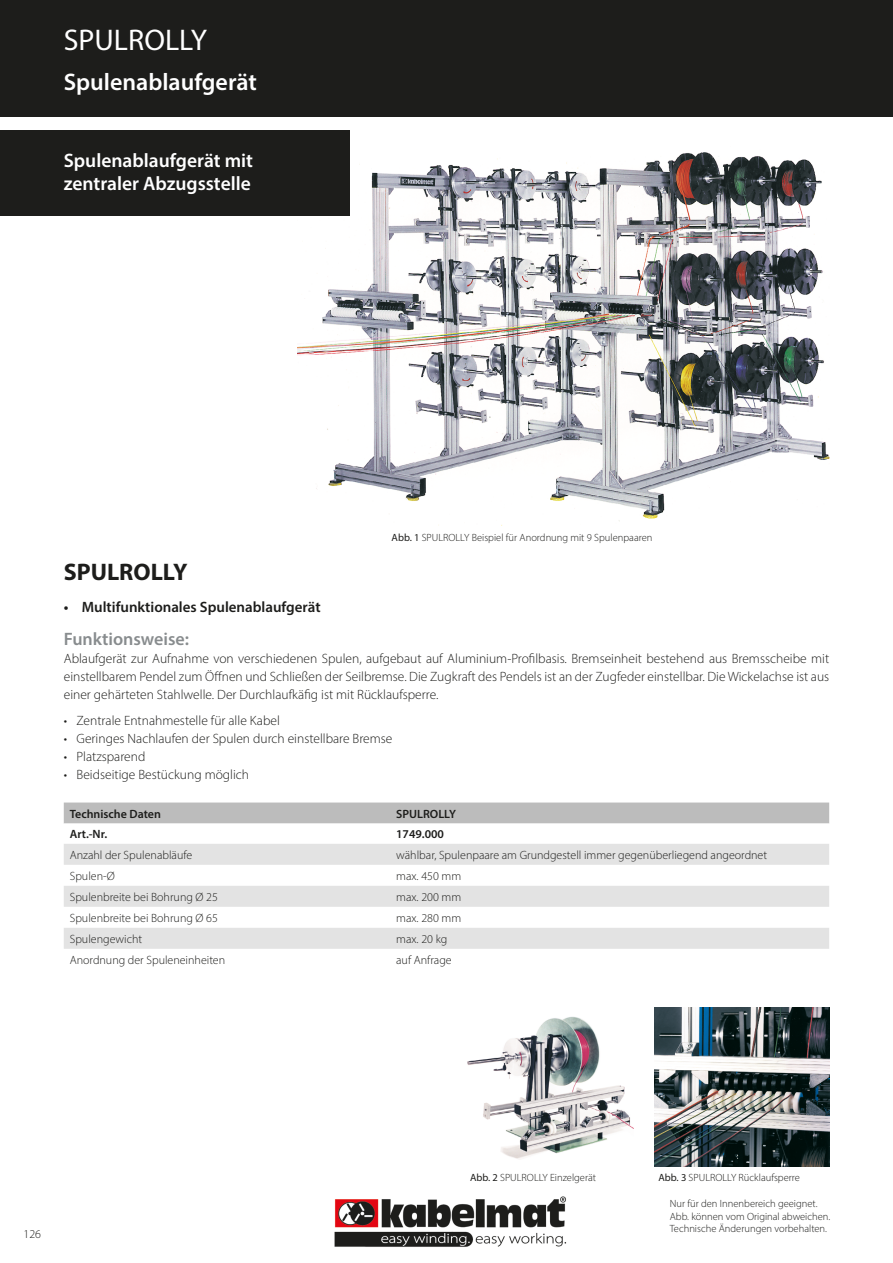
<style>
.page{position:relative;width:893px;height:1263px;background:#fff}
.page>*{position:absolute;margin:0;border:0;box-sizing:border-box;transform-origin:0 0}
.t1{font:30px "Myriad Pro";color:#fff}
.t2{font:600 24px "Myriad Pro";color:#fff}
.t3{font:700 24px "Myriad Pro";color:#1d1d1b}
.t4{font:600 19.5px/23.4px "Myriad Pro";color:#fff}
.t5{font:600 18px "Myriad Pro";color:#888c8e}
.t6{font:600 15px "Myriad Pro";color:#1d1d1b}
.t7{font:300 13.5px/18px "Myriad Pro";color:#1d1d1b;text-align:justify}
.t8{font:300 12px "Myriad Pro";color:#1d1d1b}
.t9{font:600 12px "Myriad Pro";color:#1d1d1b}
.t10{font:300 10.5px/12.6px "Myriad Pro";color:#1d1d1b}
.s1{font-weight:400}
</style>
<div class="page">
<img style="left:334px;top:1196px;width:233px;height:51px">
<div style="left:0;top:0;width:893px;height:117px;background:#1d1d1b"></div>
<div style="left:64px;top:802px;width:765px;height:21px;background:#bcbcbc"></div>
<svg style="left:64px;top:823px;width:765px;height:1px"></svg>
<svg style="left:64px;top:844px;width:765px;height:105px;fill:#e3e3e3"></svg>
<img style="left:467px;top:1016px;width:167px;height:143px">
<img style="left:298px;top:152px;width:531px;height:370px">
<img style="left:655px;top:1008px;width:174px;height:158px">
<div style="left:0;top:130px;width:350px;height:85px;background:#1d1d1b"></div>
<h1 class="t1" style="left:64px;top:22px;width:145px">SPULROLLY</h1>
<h2 class="t2" style="left:64px;top:67px;width:195px">Spulenablaufgerät</h2>
<h3 class="t4" style="left:64px;top:148px;width:191px">Spulenablaufgerät mit zentraler Abzugsstelle</h3>
<h2 class="t3" style="left:64px;top:556px;width:125px">SPULROLLY</h2>
<p class="t6" style="left:64px;top:598px;width:258px">• Multifunktionales Spulenablaufgerät</p>
<p class="t10" style="left:392px;top:532px;width:262px"><span class="s1">Abb. 1</span> SPULROLLY Beispiel für Anordnung mit 9 Spulenpaaren</p>
<h3 class="t5" style="left:64px;top:627px;width:127px">Funktionsweise:</h3>
<p class="t7" style="left:64px;top:649px;width:767px">Ablaufgerät zur Aufnahme von verschiedenen Spulen, aufgebaut auf Aluminium-Profilbasis. Bremseinheit bestehend aus Bremsscheibe mit einstellbarem Pendel zum Öffnen und Schließen der Seilbremse. Die Zugkraft des Pendels ist an der Zugfeder einstellbar. Die Wickelachse ist aus einer gehärteten Stahlwelle. Der Durchlaufkäfig ist mit Rücklaufsperre.</p>
<p class="t7" style="left:64px;top:712px;width:218px">• Zentrale Entnahmestelle für alle Kabel</p>
<p class="t7" style="left:64px;top:730px;width:330px">• Geringes Nachlaufen der Spulen durch einstellbare Bremse</p>
<p class="t7" style="left:64px;top:748px;width:83px">• Platzsparend</p>
<p class="t7" style="left:64px;top:766px;width:187px">• Beidseitige Bestückung möglich</p>
<p class="t9" style="left:70px;top:806px;width:93px">Technische Daten</p>
<p class="t9" style="left:396px;top:806px;width:61px">SPULROLLY</p>
<p class="t9" style="left:70px;top:826px;width:39px">Art.-Nr.</p>
<p class="t9" style="left:396px;top:826px;width:49px">1749.000</p>
<p class="t8" style="left:70px;top:847px;width:124px">Anzahl der Spulenabläufe</p>
<p class="t8" style="left:396px;top:847px;width:372px">wählbar, Spulenpaare am Grundgestell immer gegenüberliegend angeordnet</p>
<p class="t8" style="left:70px;top:868px;width:47px">Spulen-Ø</p>
<p class="t8" style="left:396px;top:868px;width:66px">max. 450 mm</p>
<p class="t8" style="left:70px;top:889px;width:150px">Spulenbreite bei Bohrung Ø 25</p>
<p class="t8" style="left:396px;top:889px;width:66px">max. 200 mm</p>
<p class="t8" style="left:70px;top:910px;width:150px">Spulenbreite bei Bohrung Ø 65</p>
<p class="t8" style="left:396px;top:910px;width:66px">max. 280 mm</p>
<p class="t8" style="left:70px;top:931px;width:74px">Spulengewicht</p>
<p class="t8" style="left:396px;top:931px;width:53px">max. 20 kg</p>
<p class="t8" style="left:70px;top:952px;width:157px">Anordnung der Spuleneinheiten</p>
<p class="t8" style="left:396px;top:952px;width:57px">auf Anfrage</p>
<p class="t8" style="left:24px;top:1227px;width:19px">126</p>
<p class="t10" style="left:470px;top:1171px;width:128px"><span class="s1">Abb. 2</span> SPULROLLY Einzelgerät</p>
<p class="t10" style="left:658px;top:1171px;width:143px"><span class="s1">Abb. 3</span> SPULROLLY Rücklaufsperre</p>
<p class="t10" style="left:670px;top:1197px;width:162px">Nur für den Innenbereich geeignet.<br>Abb. können vom Original abweichen.<br>Technische Änderungen vorbehalten.</p>
</div>
